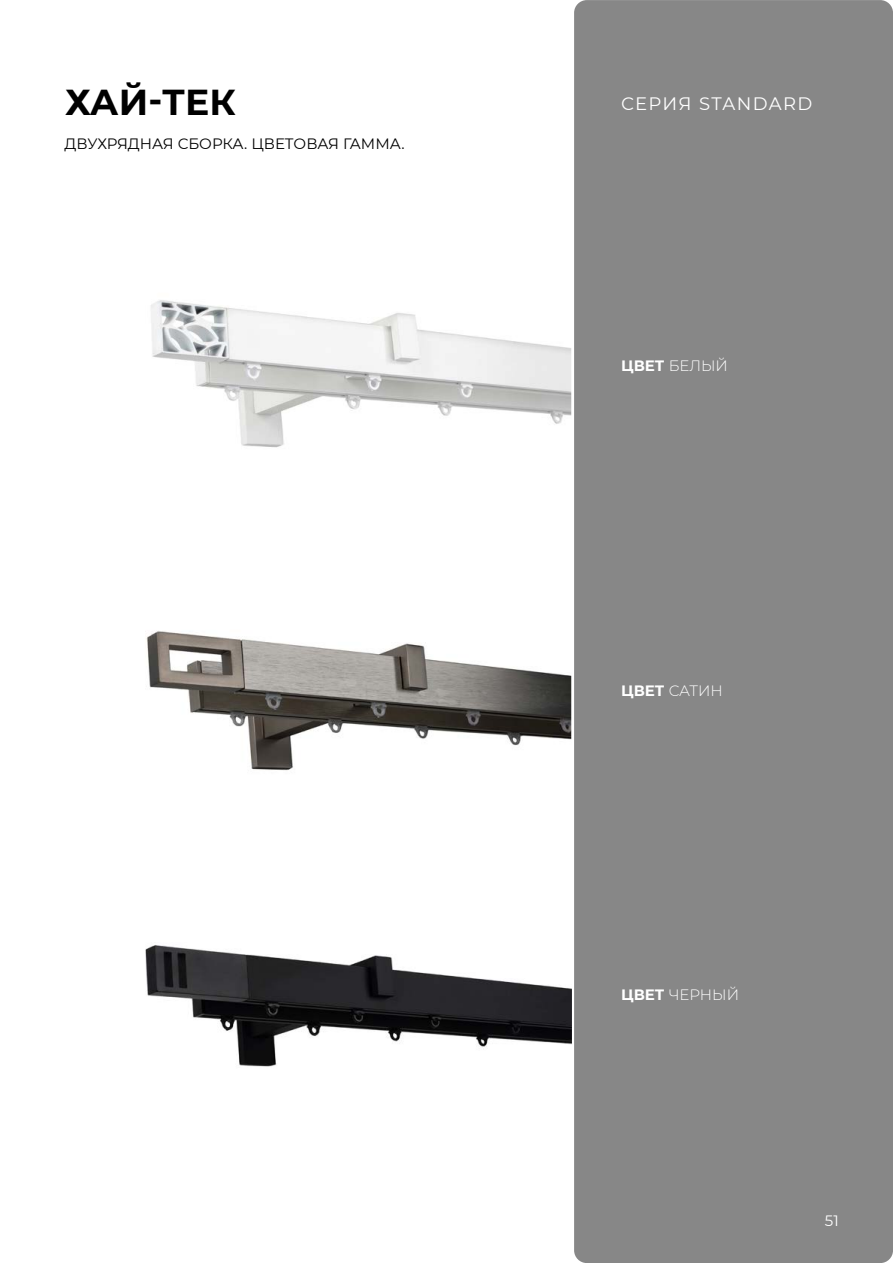
<style>
.page{position:relative;width:893px;height:1263px;background:#fff}
.page>*{position:absolute;margin:0;border:0;box-sizing:border-box;transform-origin:0 0}
.t1{font:700 36px "Montserrat";color:#000}
.t2{font:18px "Montserrat";letter-spacing:.075em;color:#fff}
.t3{font:15px "Montserrat";color:#000}
.t4{font:300 15px "Montserrat";color:#fff}
.t5{font:15px "Montserrat";color:#fff}
.s1{font-weight:700}
</style>
<div class="page">
<div style="left:574px;top:0;width:319px;height:1263px;background:#878787;border-radius:13px"></div>
<img style="left:146px;top:630px;width:425px;height:141px">
<img style="left:151px;top:300px;width:420px;height:148px">
<img style="left:145px;top:945px;width:427px;height:122px">
<h1 class="t1" style="left:65px;top:76px;width:172px">ХАЙ-ТЕК</h1>
<p class="t3" style="left:64px;top:133px;width:342px">ДВУХРЯДНАЯ СБОРКА. ЦВЕТОВАЯ ГАММА.</p>
<p class="t2" style="left:621px;top:91px;width:193px">СЕРИЯ STANDARD</p>
<p class="t4" style="left:621px;top:356px;width:108px"><span class="s1">ЦВЕТ</span> БЕЛЫЙ</p>
<p class="t4" style="left:621px;top:680px;width:103px"><span class="s1">ЦВЕТ</span> САТИН</p>
<p class="t4" style="left:621px;top:985px;width:120px"><span class="s1">ЦВЕТ</span> ЧЕРНЫЙ</p>
<p class="t5" style="left:825px;top:1211px;width:15px">51</p>
</div>
